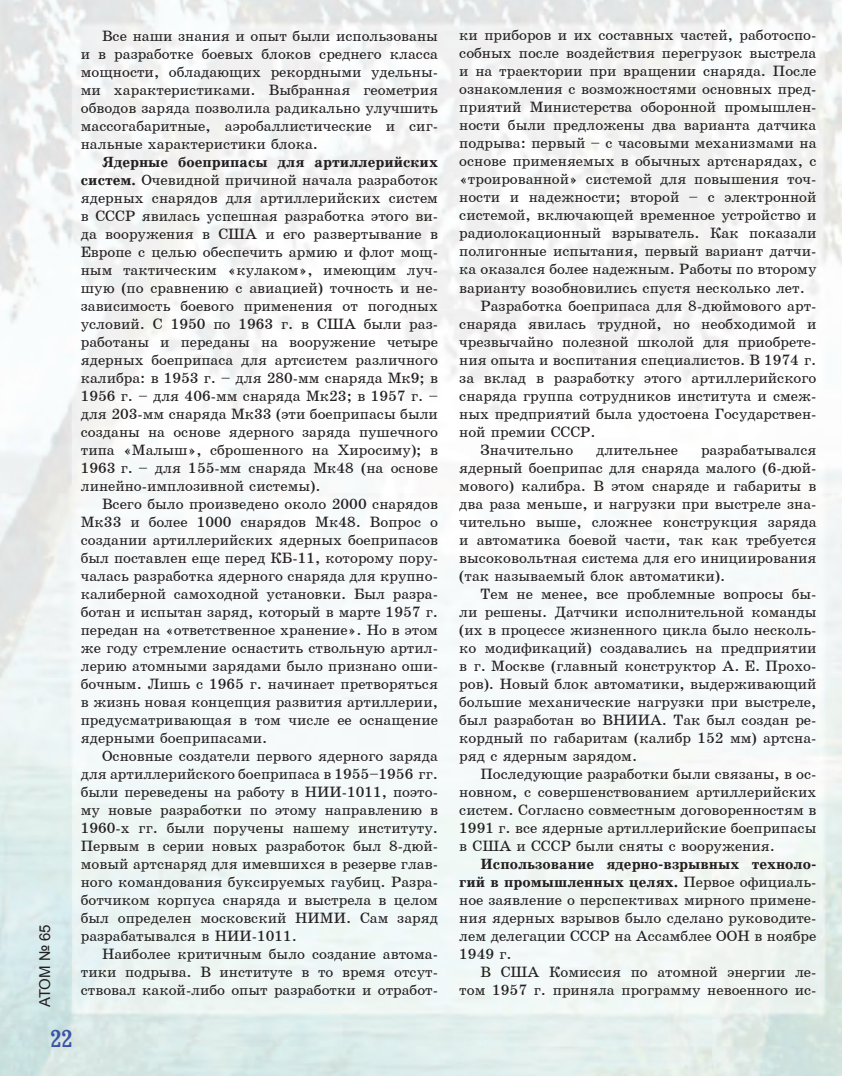
<style>
.page{position:relative;width:842px;height:1076px;background:#fff}
.page>*{position:absolute;margin:0;border:0;box-sizing:border-box;transform-origin:0 0}
.t1{font:24px "Bruskovaya Plain";color:#3a53a3}
.t2{font:15px/18px "School";color:#231f20;text-align:justify}
.t3{font:15px "Arial";letter-spacing:-.02em;color:#231f20}
.s1{font-weight:700}
</style>
<div class="page">
<p class="t3" style="left:35px;top:1007px;width:84px;rotate:-90deg">АТОМ № 65</p>
<h1 class="t1" style="left:50px;top:1026px;width:24px">22</h1>
<p class="t2" style="left:81px;top:27px;width:359px;text-indent:21px">Все наши знания и опыт были использованы и в разработке боевых блоков среднего класса мощности, обладающих рекордными удельны&shy;ми характеристиками. Выбранная геометрия обводов заряда позволила радикально улучшить массогабаритные, аэробаллистические и сиг&shy;нальные характеристики блока.</p>
<p class="t2" style="left:81px;top:153px;width:359px;text-indent:21px"><span class="s1">Ядерные боеприпасы для артиллерийских систем.</span> Очевидной причиной начала разработок ядерных снарядов для артиллерийских систем в СССР явилась успешная разработка этого ви&shy;да вооружения в США и его развертывание в Европе с целью обеспечить армию и флот мощ&shy;ным тактическим «кулаком», имеющим луч&shy;шую (по сравнению с авиацией) точность и не&shy;зависимость боевого применения от погодных условий. С 1950 по 1963 г. в США были раз&shy;работаны и переданы на вооружение четыре ядерных боеприпаса для артсистем различного калибра: в 1953 г. – для 280-мм снаряда Мк9; в 1956 г. – для 406-мм снаряда Мк23; в 1957 г. – для 203-мм снаряда Мк33 (эти боеприпасы были созданы на основе ядерного заряда пушечного типа «Малыш», сброшенного на Хиросиму); в 1963 г. – для 155-мм снаряда Мк48 (на основе линейно-имплозивной системы).</p>
<p class="t2" style="left:81px;top:495px;width:359px;text-indent:21px">Всего было произведено около 2000 снарядов Мк33 и более 1000 снарядов Мк48. Вопрос о создании артиллерийских ядерных боеприпасов был поставлен еще перед КБ-11, которому пору&shy;чалась разработка ядерного снаряда для крупно&shy;калиберной самоходной установки. Был разра&shy;ботан и испытан заряд, который в марте 1957 г. передан на «ответственное хранение». Но в этом же году стремление оснастить ствольную артил&shy;лерию атомными зарядами было признано оши&shy;бочным. Лишь с 1965 г. начинает претворяться в жизнь новая концепция развития артиллерии, предусматривающая в том числе ее оснащение ядерными боеприпасами.</p>
<p class="t2" style="left:81px;top:747px;width:359px;text-indent:21px">Основные создатели первого ядерного заряда для артиллерийского боеприпаса в 1955–1956 гг. были переведены на работу в НИИ-1011, поэто&shy;му новые разработки по этому направлению в 1960-х гг. были поручены нашему институту.<br>Первым в серии новых разработок был 8-дюй&shy;мовый артснаряд для имевшихся в резерве глав&shy;ного командования буксируемых гаубиц. Разра&shy;ботчиком корпуса снаряда и выстрела в целом был определен московский НИМИ. Сам заряд разрабатывался в НИИ-1011.</p>
<p class="t2" style="left:81px;top:945px;width:359px;text-indent:21px">Наиболее критичным было создание автома&shy;тики подрыва. В институте в то время отсут&shy;ствовал какой-либо опыт разработки и отработ-</p>
<p class="t2" style="left:459px;top:26px;width:359px">ки приборов и их составных частей, работоспо-</p>
<p class="t2" style="left:459px;top:44px;width:359px">собных после воздействия перегрузок выстрела</p>
<p class="t2" style="left:459px;top:62px;width:359px">и на траектории при вращении снаряда. После</p>
<p class="t2" style="left:459px;top:80px;width:359px">ознакомления с возможностями основных пред-</p>
<p class="t2" style="left:459px;top:98px;width:359px">приятий Министерства оборонной промышлен-</p>
<p class="t2" style="left:459px;top:116px;width:359px">ности были предложены два варианта датчика</p>
<p class="t2" style="left:459px;top:134px;width:359px">подрыва: первый – с часовыми механизмами на</p>
<p class="t2" style="left:459px;top:152px;width:359px">основе применяемых в обычных артснарядах, с</p>
<p class="t2" style="left:459px;top:170px;width:359px">«троированной» системой для повышения точ-</p>
<p class="t2" style="left:459px;top:188px;width:359px">ности и надежности; второй – с электронной</p>
<p class="t2" style="left:459px;top:206px;width:359px">системой, включающей временное устройство и</p>
<p class="t2" style="left:459px;top:224px;width:359px">радиолокационный взрыватель. Как показали</p>
<p class="t2" style="left:459px;top:242px;width:359px">полигонные испытания, первый вариант датчи-</p>
<p class="t2" style="left:459px;top:260px;width:359px">ка оказался более надежным. Работы по второму</p>
<p class="t2" style="left:459px;top:278px;width:347px">варианту возобновились спустя несколько лет.</p>
<p class="t2" style="left:480px;top:296px;width:337px">Разработка боеприпаса для 8-дюймового арт-</p>
<p class="t2" style="left:459px;top:314px;width:359px">снаряда явилась трудной, но необходимой и</p>
<p class="t2" style="left:459px;top:332px;width:359px">чрезвычайно полезной школой для приобрете-</p>
<p class="t2" style="left:459px;top:350px;width:359px">ния опыта и воспитания специалистов. В 1974 г.</p>
<p class="t2" style="left:459px;top:368px;width:359px">за вклад в разработку этого артиллерийского</p>
<p class="t2" style="left:459px;top:386px;width:359px">снаряда группа сотрудников института и смеж-</p>
<p class="t2" style="left:459px;top:404px;width:359px">ных предприятий была удостоена Государствен-</p>
<p class="t2" style="left:459px;top:422px;width:138px">ной премии СССР.</p>
<p class="t2" style="left:480px;top:440px;width:94px">Значительно</p>
<p class="t2" style="left:596px;top:440px;width:83px">длительнее</p>
<p class="t2" style="left:459px;top:440px;width:359px;text-indent:242px">разрабатывался ядерный боеприпас для снаряда малого (6-дюй&shy;мового) калибра. В этом снаряде и габариты в два раза меньше, и нагрузки при выстреле зна&shy;чительно выше, сложнее конструкция заряда и автоматика боевой части, так как требуется высоковольтная система для его инициирования (так называемый блок автоматики).</p>
<p class="t2" style="left:459px;top:584px;width:359px;text-indent:21px">Тем не менее, все проблемные вопросы бы&shy;ли решены. Датчики исполнительной команды (их в процессе жизненного цикла было несколь&shy;ко модификаций) создавались на предприятии в г. Москве (главный конструктор А. Е. Прохо&shy;ров). Новый блок автоматики, выдерживающий большие механические нагрузки при выстреле, был разработан во ВНИИА. Так был создан ре&shy;кордный по габаритам (калибр 152 мм) артсна&shy;ряд с ядерным зарядом.</p>
<p class="t2" style="left:459px;top:764px;width:359px;text-indent:21px">Последующие разработки были связаны, в ос&shy;новном, с совершенствованием артиллерийских систем. Согласно совместным договоренностям в 1991 г. все ядерные артиллерийские боеприпасы в США и СССР были сняты с вооружения.</p>
<p class="t2" style="left:459px;top:854px;width:359px;text-indent:21px"><span class="s1">Использование ядерно-взрывных техноло&shy;гий в промышленных целях.</span> Первое официаль&shy;ное заявление о перспективах мирного примене&shy;ния ядерных взрывов было сделано руководите&shy;лем делегации СССР на Ассамблее ООН в ноябре 1949 г.</p>
<p class="t2" style="left:459px;top:962px;width:359px;text-align:right">В США Комиссия по атомной энергии ле&shy;том 1957 г. приняла программу невоенного ис-</p>
</div>
